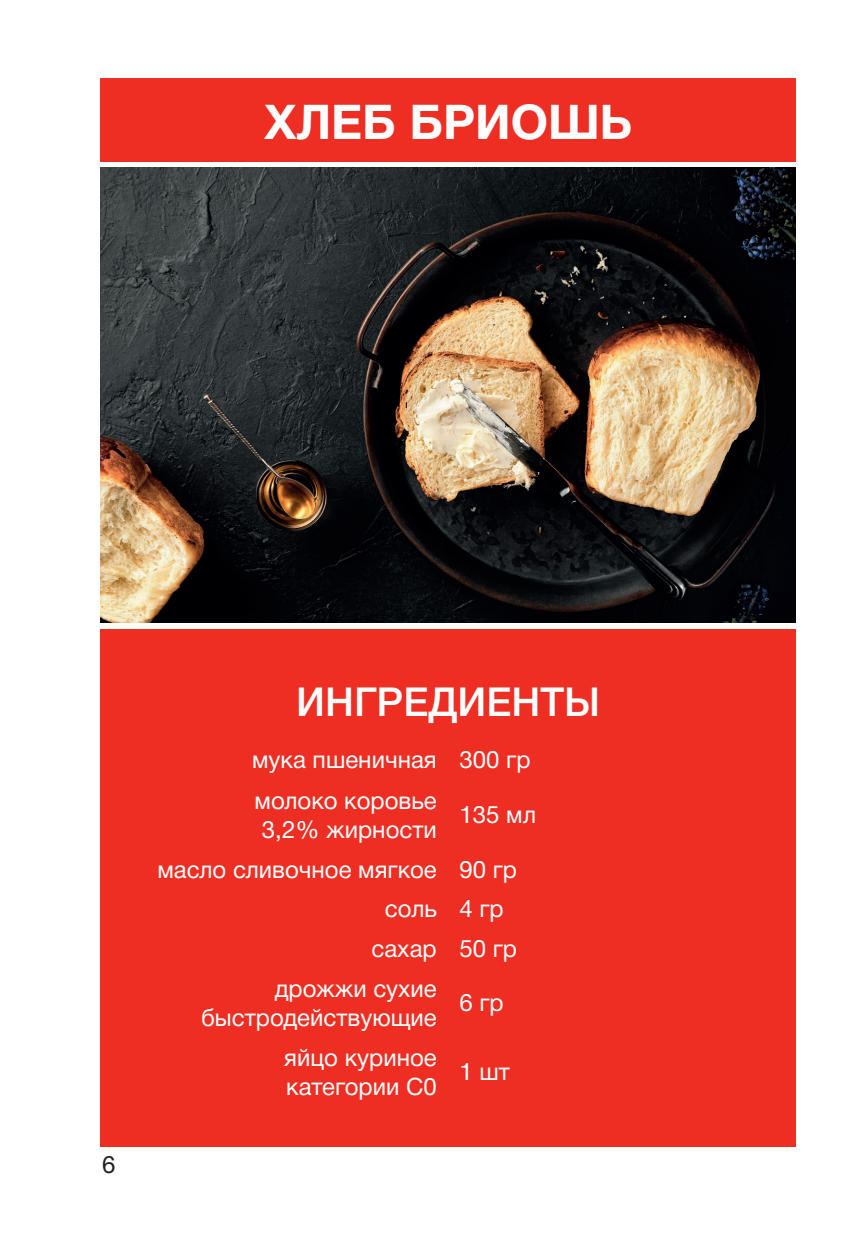
<style>
.page{position:relative;width:868px;height:1248px;background:#fff}
.page>*{position:absolute;margin:0;border:0;box-sizing:border-box;transform-origin:0 0}
.t1{font:700 48px "Helvetica Neue Cyr";color:#fff}
.t2{font:500 40px "Helvetica Neue Cyr";color:#fff}
.t3{font:24px/28.8px "Helvetica Neue Cyr";color:#fff;text-align:center}
.t4{font:24px "Helvetica Neue Cyr";color:#231f20}
</style>
<div class="page">
<img style="left:100px;top:167px;width:695px;height:455px">
<div style="left:100px;top:78px;width:695px;height:83px;background:#ee2e22"></div>
<div style="left:100px;top:629px;width:695px;height:518px;background:#ee2e22"></div>
<p class="t1" style="left:264px;top:95px;width:369px">ХЛЕБ БРИОШЬ</p>
<p class="t4" style="left:102px;top:1151px;width:15px">6</p>
<p class="t2" style="left:296px;top:679px;width:305px">ИНГРЕДИЕНТЫ</p>
<p class="t3" style="left:252px;top:745px;width:186px">мука пшеничная</p>
<p class="t3" style="left:459px;top:745px;width:73px">300 гр</p>
<p class="t3" style="left:254px;top:786px;width:184px">молоко коровье<br>3,2% жирности</p>
<p class="t3" style="left:459px;top:800px;width:78px">135 мл</p>
<p class="t3" style="left:157px;top:854px;width:281px">масло сливочное мягкое</p>
<p class="t3" style="left:459px;top:854px;width:59px">90 гр</p>
<p class="t3" style="left:385px;top:894px;width:53px">соль</p>
<p class="t3" style="left:459px;top:894px;width:46px">4 гр</p>
<p class="t3" style="left:371px;top:934px;width:67px">сахар</p>
<p class="t3" style="left:459px;top:934px;width:59px">50 гр</p>
<p class="t3" style="left:201px;top:974px;width:237px;text-align:right">дрожжи сухие быстродействующие</p>
<p class="t3" style="left:459px;top:988px;width:46px">6 гр</p>
<p class="t3" style="left:284px;top:1042px;width:154px">яйцо куриное</p>
<p class="t3" style="left:286px;top:1071px;width:152px">категории С0</p>
<p class="t3" style="left:459px;top:1057px;width:52px">1 шт</p>
</div>
